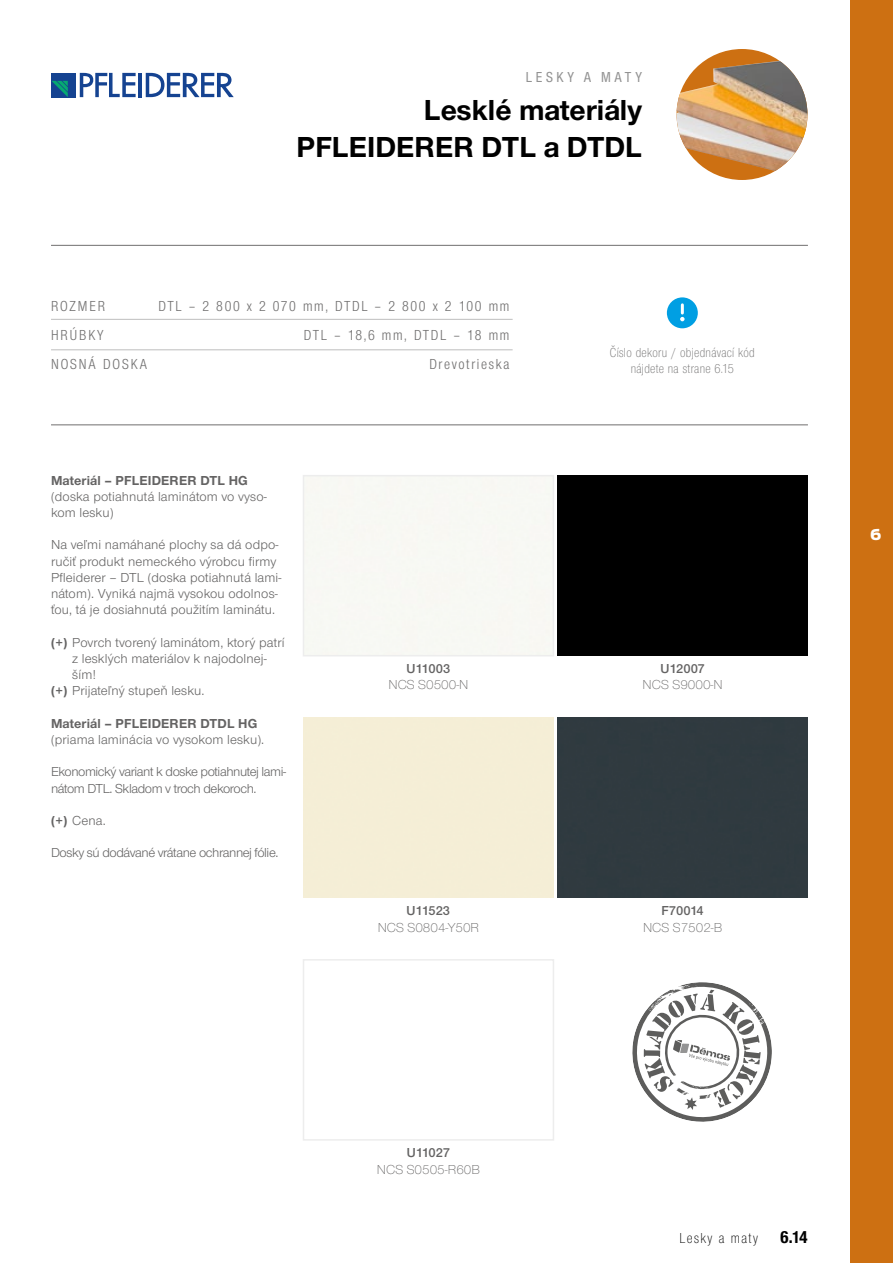
<style>
.page{position:relative;width:893px;height:1263px;background:#fff}
.page>*{position:absolute;margin:0;border:0;box-sizing:border-box;transform-origin:0 0}
.t1{font:700 30px/37.5px "Nimbus Sans Novus TOT";color:#000;text-align:right}
.t2{font:15px/28.8px "Nimbus Sans Novus TOT Reg Con";letter-spacing:.11em;color:#706f6f;text-align:right}
.t3{font:15px "Nimbus Sans Novus TOT Lig Con";letter-spacing:.09em;color:#000}
.t4{font:15px "Nimbus Sans Novus TOT Med Con";letter-spacing:.24em;color:#929292}
.t5{font:900 15px "Antenna CE";color:#fff}
.t6{font:13.5px/16.2px "Nimbus Sans Novus TOT";letter-spacing:.01em;color:#646363}
.t7{font:13.5px/16.2px "Nimbus Sans Novus TOT";letter-spacing:-.03em;color:#646363}
.t8{font:300 13.5px "Nimbus Sans Novus TOT";color:#646363}
.t9{font:700 13.5px "Nimbus Sans Novus TOT";letter-spacing:.01em;color:#646363}
.t10{font:13.5px/16.2px "Nimbus Sans Novus TOT Lig Con";letter-spacing:.02em;color:#706f6f;text-align:center}
.t11{font:13.5px "Nimbus Sans Novus TOT Sem Bol";color:#646363}
.s1{font-weight:700}
.s2{font-family:"Nimbus Sans Novus TOT Bol Con";font-size:18px}
</style>
<div class="page">
<div style="left:676px;top:49px;width:131px;height:131px;background:#cd7012;border-radius:50%"></div>
<img style="left:676px;top:61px;width:131px;height:110px">
<div style="left:558px;top:476px;width:250px;height:180px;background:#000"></div>
<div style="left:303px;top:475px;width:251px;height:181px;border:2px solid #ededed"></div>
<div style="left:558px;top:718px;width:250px;height:180px;background:#303a40"></div>
<div style="left:303px;top:959px;width:251px;height:181px;border:2px solid #ededed"></div>
<div style="left:51px;top:73px;width:25px;height:24px;background:#154391"></div>
<svg style="left:52px;top:81px;width:16px;height:16px"></svg>
<svg style="left:80px;top:73px;width:56px;height:24px"></svg>
<hr style="left:139px;top:73px;width:3px;height:24px;background:#154391">
<svg style="left:146px;top:73px;width:88px;height:24px"></svg>
<svg style="left:632px;top:982px;width:140px;height:140px"></svg>
<hr style="left:51px;top:245px;width:757px;height:1px;background:#706f6f">
<hr style="left:51px;top:424px;width:757px;height:1px;background:#706f6f">
<hr style="left:51px;top:319px;width:462px;height:1px;background:#bebebe">
<hr style="left:51px;top:349px;width:462px;height:1px;background:#bebebe">
<div style="left:667px;top:297px;width:31px;height:31px;background:#009fe3;border-radius:50%"></div>
<svg style="left:680px;top:305px;width:5px;height:16px"></svg>
<div style="left:850px;top:0;width:43px;height:1263px;background:#cd7012"></div>
<p class="t4" style="left:526px;top:69px;width:118px">LESKY A MATY</p>
<h1 class="t1" style="left:297px;top:91px;width:347px">Lesklé materiály<br>PFLEIDERER DTL a DTDL</h1>
<p class="t2" style="left:51px;top:292px;width:97px;text-align:left">ROZMER<br>HRÚBKY<br>NOSNÁ DOSKA</p>
<p class="t2" style="left:158px;top:292px;width:352px">DTL – 2 800 x 2 070 mm, DTDL – 2 800 x 2 100 mm<br>DTL – 18,6 mm, DTDL – 18 mm<br>Drevotrieska</p>
<p class="t10" style="left:610px;top:344px;width:146px">Číslo dekoru / objednávací kód nájdete na strane 6.15</p>
<p class="t9" style="left:51px;top:472px;width:198px">Materiál – PFLEIDERER DTL HG</p>
<p class="t6" style="left:51px;top:488px;width:217px">(doska potiahnutá laminátom vo vyso&shy;kom lesku)</p>
<p class="t6" style="left:51px;top:537px;width:232px">Na veľmi namáhané plochy sa dá odpo&shy;ručiť produkt nemeckého výrobcu firmy Pfleiderer – DTL (doska potiahnutá lami&shy;nátom). Vyniká najmä vysokou odolnos&shy;ťou, tá je dosiahnutá použitím laminátu.</p>
<p class="t6" style="left:51px;top:634px;width:235px"><span class="s1">(+)</span> Povrch tvorený laminátom, ktorý patrí</p>
<p class="t6" style="left:72px;top:650px;width:196px">z lesklých materiálov k najodolnej-</p>
<p class="t6" style="left:72px;top:667px;width:25px">ším!</p>
<p class="t6" style="left:51px;top:683px;width:155px"><span class="s1">(+)</span> Prijateľný stupeň lesku.</p>
<p class="t9" style="left:51px;top:715px;width:208px">Materiál – PFLEIDERER DTDL HG</p>
<p class="t6" style="left:51px;top:731px;width:215px">(priama laminácia vo vysokom lesku).</p>
<p class="t7" style="left:51px;top:764px;width:237px">Ekonomický variant k doske potiahnutej lami&shy;nátom DTL. Skladom v troch dekoroch.</p>
<p class="t6" style="left:51px;top:812px;width:56px"><span class="s1">(+)</span> Cena.</p>
<p class="t7" style="left:51px;top:845px;width:229px">Dosky sú dodávané vrátane ochrannej fólie.</p>
<p class="t11" style="left:407px;top:661px;width:45px">U11003</p>
<p class="t8" style="left:388px;top:677px;width:82px">NCS S0500-N</p>
<p class="t11" style="left:407px;top:903px;width:45px">U11523</p>
<p class="t8" style="left:378px;top:919px;width:103px">NCS S0804-Y50R</p>
<p class="t11" style="left:660px;top:661px;width:46px">U12007</p>
<p class="t8" style="left:643px;top:677px;width:82px">NCS S9000-N</p>
<p class="t11" style="left:661px;top:903px;width:44px">F70014</p>
<p class="t8" style="left:643px;top:919px;width:81px">NCS S7502-B</p>
<p class="t5" style="left:870px;top:524px;width:13px">6</p>
<p class="t11" style="left:407px;top:1145px;width:45px">U11027</p>
<p class="t8" style="left:377px;top:1161px;width:105px">NCS S0505-R60B</p>
<p class="t3" style="left:679px;top:1229px;width:130px">Lesky a maty <span class="s2">6.14</span></p>
</div>
